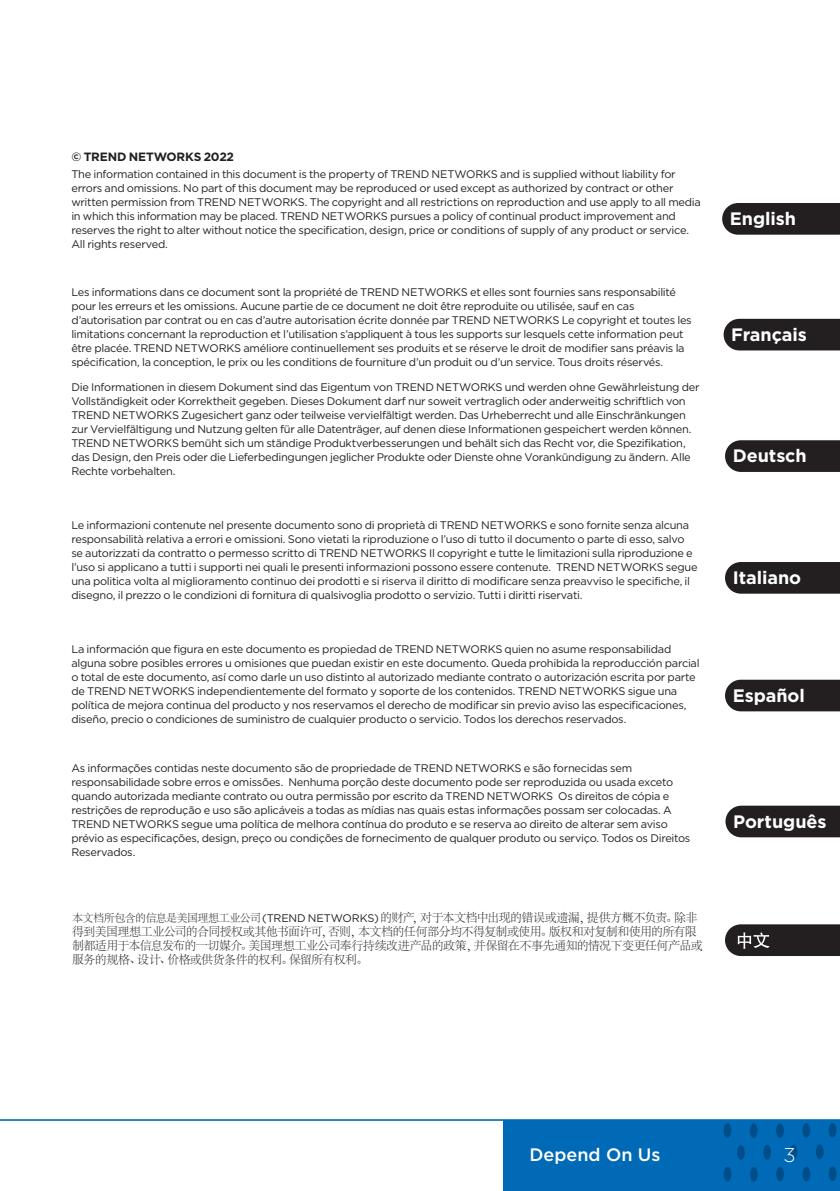
<style>
.page{position:relative;width:840px;height:1191px;background:#fff}
.page>*{position:absolute;margin:0;border:0;box-sizing:border-box;transform-origin:0 0}
.t1{font:300 20px "Gotham";color:#fff}
.t2{font:700 18px "Gotham";letter-spacing:-.005em;color:#fff}
.t3{font:500 18px "Gotham";color:#fff}
.Legal___Disclaimer{font:300 12px/14px "Adobe Song Std";letter-spacing:-.055em;color:#231f20}
.Legal___Disclaimer-2{font:700 12px "Gotham";letter-spacing:-.015em;color:#231f20}
.Legal___Disclaimer-3{font:11px/14px "Gotham";letter-spacing:-.025em;color:#231f20}
.s1{font-size:11px}
.s2{font-family:"Gotham";font-weight:400;font-size:11px}
</style>
<div class="page">
<div style="left:503px;top:1120px;width:336px;height:71px;background:#016ab6"></div>
<div style="left:723px;top:1166px;width:8px;height:15px;background:#004e89;border-radius:50%"></div>
<div style="left:723px;top:1123px;width:7px;height:14px;background:#004e89;border-radius:50%"></div>
<div style="left:736px;top:1145px;width:8px;height:14px;background:#004e89;border-radius:50%"></div>
<div style="left:749px;top:1167px;width:8px;height:14px;background:#004e89;border-radius:50%"></div>
<svg style="left:762px;top:1144px;width:8px;height:15px"></svg>
<svg style="left:775px;top:1166px;width:8px;height:15px"></svg>
<div style="left:789px;top:1144px;width:8px;height:15px;background:#004e89;border-radius:50%"></div>
<div style="left:802px;top:1166px;width:7px;height:15px;background:#004e89;border-radius:50%"></div>
<div style="left:749px;top:1123px;width:8px;height:15px;background:#004e89;border-radius:50%"></div>
<div style="left:775px;top:1123px;width:8px;height:15px;background:#004e89;border-radius:50%"></div>
<div style="left:802px;top:1123px;width:7px;height:14px;background:#004e89;border-radius:50%"></div>
<div style="left:815px;top:1144px;width:8px;height:15px;background:#004e89;border-radius:50%"></div>
<div style="left:828px;top:1166px;width:8px;height:15px;background:#004e89;border-radius:50%"></div>
<div style="left:828px;top:1122px;width:7px;height:15px;background:#004e89;border-radius:50%"></div>
<hr style="left:0;top:1119px;width:839px;height:1px;background:#016ab6">
<div style="left:722px;top:203px;width:117px;height:32px;background:#231f20"></div>
<div style="left:723px;top:319px;width:116px;height:31px;background:#231f20"></div>
<div style="left:725px;top:562px;width:114px;height:31px;background:#231f20"></div>
<div style="left:725px;top:679px;width:114px;height:32px;background:#231f20"></div>
<div style="left:725px;top:805px;width:114px;height:32px;background:#231f20"></div>
<svg style="left:725px;top:924px;width:114px;height:32px;background:#353132"></svg>
<svg style="left:725px;top:440px;width:114px;height:32px;background:#2b2728"></svg>
<p class="Legal___Disclaimer-2" style="left:71px;top:148px;width:164px">© TREND NETWORKS 2022</p>
<p class="Legal___Disclaimer-3" style="left:71px;top:166px;width:630px">The information contained in this document is the property of TREND NETWORKS and is supplied without liability for errors and omissions. No part of this document may be reproduced or used except as authorized by contract or other written permission from TREND NETWORKS. The copyright and all restrictions on reproduction and use apply to all media in which this information may be placed. TREND NETWORKS pursues a policy of continual product improvement and reserves the right to alter without notice the specification, design, price or conditions of supply of any product or service.<br>All rights reserved.</p>
<p class="Legal___Disclaimer-3" style="left:71px;top:285px;width:621px">Les informations dans ce document sont la propriété de TREND NETWORKS et elles sont fournies sans responsabilité pour les erreurs et les omissions. Aucune partie de ce document ne doit être reproduite ou utilisée, sauf en cas d’autorisation par contrat ou en cas d’autre autorisation écrite donnée par TREND NETWORKS Le copyright et toutes les limitations concernant la reproduction et l’utilisation s’appliquent à tous les supports sur lesquels cette information peut être placée. TREND NETWORKS améliore continuellement ses produits et se réserve le droit de modifier sans préavis la spécification, la conception, le prix ou les conditions de fourniture d’un produit ou d’un service. Tous droits réservés.</p>
<p class="Legal___Disclaimer-3" style="left:71px;top:380px;width:629px">Die Informationen in diesem Dokument sind das Eigentum von TREND NETWORKS und werden ohne Gewährleistung der Vollständigkeit oder Korrektheit gegeben. Dieses Dokument darf nur soweit vertraglich oder anderweitig schriftlich von TREND NETWORKS Zugesichert ganz oder teilweise vervielfältigt werden. Das Urheberrecht und alle Einschränkungen zur Vervielfältigung und Nutzung gelten für alle Datenträger, auf denen diese Informationen gespeichert werden können.<br>TREND NETWORKS bemüht sich um ständige Produktverbesserungen und behält sich das Recht vor, die Spezifikation, das Design, den Preis oder die Lieferbedingungen jeglicher Produkte oder Dienste ohne Vorankündigung zu ändern. Alle Rechte vorbehalten.</p>
<p class="Legal___Disclaimer-3" style="left:71px;top:518px;width:627px">Le informazioni contenute nel presente documento sono di proprietà di TREND NETWORKS e sono fornite senza alcuna responsabilità relativa a errori e omissioni. Sono vietati la riproduzione o l’uso di tutto il documento o parte di esso, salvo se autorizzati da contratto o permesso scritto di TREND NETWORKS Il copyright e tutte le limitazioni sulla riproduzione e l’uso si applicano a tutti i supporti nei quali le presenti informazioni possono essere contenute. TREND NETWORKS segue una politica volta al miglioramento continuo dei prodotti e si riserva il diritto di modificare senza preavviso le specifiche, il disegno, il prezzo o le condizioni di fornitura di qualsivoglia prodotto o servizio. Tutti i diritti riservati.</p>
<p class="Legal___Disclaimer-3" style="left:71px;top:642px;width:629px">La información que figura en este documento es propiedad de TREND NETWORKS quien no asume responsabilidad alguna sobre posibles errores u omisiones que puedan existir en este documento. Queda prohibida la reproducción parcial o total de este documento, así como darle un uso distinto al autorizado mediante contrato o autorización escrita por parte de TREND NETWORKS independientemente del formato y soporte de los contenidos. TREND NETWORKS sigue una política de mejora continua del producto y nos reservamos el derecho de modificar sin previo aviso las especificaciones, diseño, precio o condiciones de suministro de cualquier producto o servicio. Todos los derechos reservados.</p>
<p class="Legal___Disclaimer-3" style="left:71px;top:760px;width:620px">As informações contidas neste documento são de propriedade de TREND NETWORKS e são fornecidas sem responsabilidade sobre erros e omissões. Nenhuma porção deste documento pode ser reproduzida ou usada exceto quando autorizada mediante contrato ou outra permissão por escrito da TREND NETWORKS Os direitos de cópia e restrições de reprodução e uso são aplicáveis a todas as mídias nas quais estas informações possam ser colocadas. A TREND NETWORKS segue uma política de melhora contínua do produto e se reserva ao direito de alterar sem aviso prévio as especificações, design, preço ou condições de fornecimento de qualquer produto ou serviço. Todos os Direitos Reservados.</p>
<p class="Legal___Disclaimer" style="left:72px;top:911px;width:631px"><span class="s1">本文档所包含的信息是美国理想工业公司</span> <span class="s2">(TREND NETWORKS)</span> 的财产，对于本文档中出现的错误或遗漏，提供方概不负责。除非得到美国理想工业公司的合同授权或其他书面许可，否则，本文档的任何部分均不得复制或使用。版权和对复制和使用的所有限制都适用于本信息发布的一切媒介。美国理想工业公司奉行持续改进产品的政策，并保留在不事先通知的情况下变更任何产品或服务的规格、设计、价格或供货条件的权利。保留所有权利。</p>
<p class="t2" style="left:729px;top:207px;width:68px">English</p>
<p class="t2" style="left:730px;top:322px;width:77px">Français</p>
<p class="t2" style="left:732px;top:444px;width:75px">Deutsch</p>
<p class="t2" style="left:732px;top:566px;width:70px">Italiano</p>
<p class="t2" style="left:732px;top:683px;width:74px">Español</p>
<p class="t2" style="left:732px;top:809px;width:95px">Português</p>
<h2 class="t3" style="left:529px;top:1142px;width:132px">Depend On Us</h2>
<h1 class="t1" style="left:783px;top:1142px;width:14px">3</h1>
</div>
